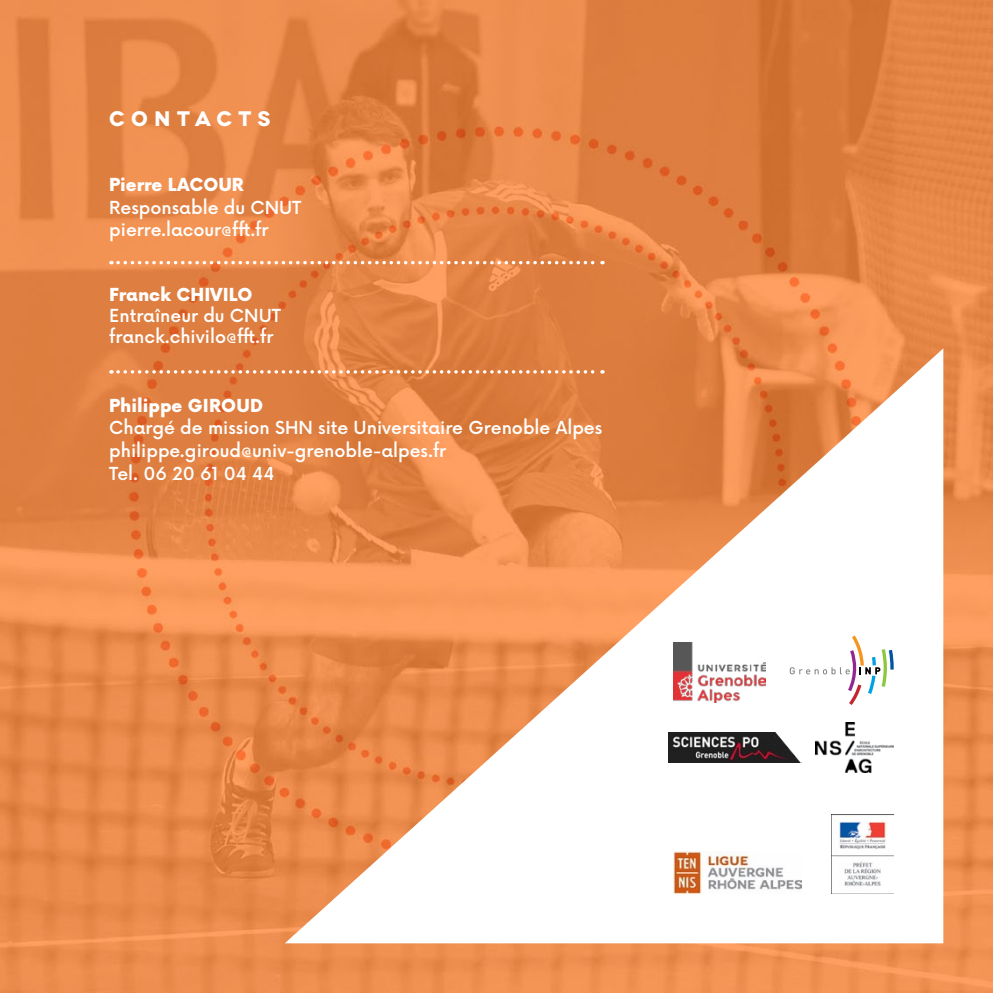
<style>
.page{position:relative;width:993px;height:993px;background:#fff}
.page>*{position:absolute;margin:0;border:0;box-sizing:border-box;transform-origin:0 0}
.t1{font:700 21px "Novecentowide";letter-spacing:.295em;color:#fff}
.t2{font:500 17.5px/22.8px "Now";color:#fff}
.t3{font:900 17.5px "Now";color:#fff}
</style>
<div class="page">
<img style="left:0;top:0;width:992px;height:992px">
<svg style="left:285px;top:348px;width:658px;height:595px"></svg>
<svg style="left:789px;top:635px;width:104px;height:69px"></svg>
<img style="left:668px;top:732px;width:133px;height:29px">
<img style="left:815px;top:722px;width:78px;height:49px">
<img style="left:673px;top:642px;width:92px;height:60px">
<img style="left:831px;top:814px;width:62px;height:79px">
<svg style="left:118px;top:261px;width:484px;height:3px"></svg>
<img style="left:673px;top:851px;width:128px;height:42px">
<svg style="left:118px;top:370px;width:484px;height:3px"></svg>
<p class="t1" style="left:109px;top:106px;width:163px">CONTACTS</p>
<p class="t3" style="left:109px;top:172px;width:136px">Pierre LACOUR</p>
<p class="t2" style="left:109px;top:195px;width:194px">Responsable du CNUT pierre.lacour@fft.fr</p>
<p class="t3" style="left:109px;top:282px;width:145px">Franck CHIVILO</p>
<p class="t2" style="left:109px;top:304px;width:173px;line-height:21px">Entraîneur du CNUT franck.chivilo@fft.fr</p>
<p class="t3" style="left:109px;top:392px;width:106px">Philippe Girou</p>
<p class="t3" style="left:250px;top:392px;width:15px">d</p>
<p class="t2" style="left:109px;top:415px;width:494px">Chargé de mission SHN site Universitaire Grenoble Alpes philippe.giroud@univ-grenoble-alpes.fr<br>Tel. 06 20 61 04 44</p>
</div>
